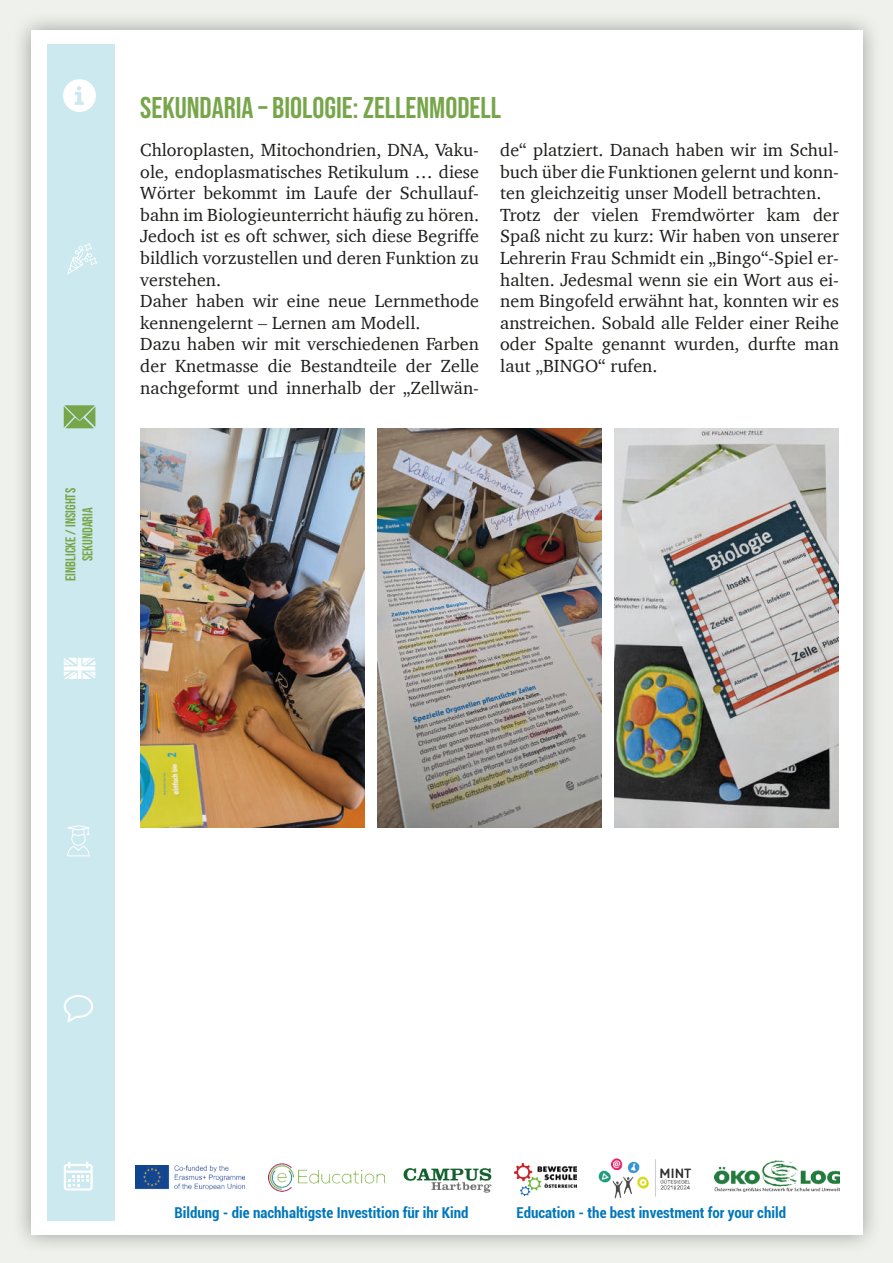
<style>
.page{position:relative;width:893px;height:1263px;background:#eff1ed}
.page>*{position:absolute;margin:0;border:0;box-sizing:border-box;transform-origin:0 0}
.t1{font:30px "Bebas Neue";color:#77a64a}
.t2{font:18px/21.6px "Charter";color:#1d1d1b}
.t3{font:700 condensed 15px "Roboto";color:#0077ba}
.t4{font:14.25px/17.1px "Bebas Neue";color:#77a64a;text-align:center}
</style>
<div class="page">
<div style="left:11px;top:10px;width:871px;height:1244px;background:#1d1d1b;opacity:.4"></div>
<div style="left:31px;top:30px;width:831px;height:1205px;background:#fff"></div>
<div style="left:47px;top:44px;width:68px;height:1177px;background:#cce9ef"></div>
<svg style="left:64px;top:995px;width:29px;height:27px"></svg>
<svg style="left:64px;top:658px;width:32px;height:21px"></svg>
<svg style="left:67px;top:825px;width:23px;height:31px"></svg>
<svg style="left:64px;top:405px;width:31px;height:23px"></svg>
<svg style="left:64px;top:1161px;width:29px;height:29px"></svg>
<svg style="left:63px;top:79px;width:33px;height:33px"></svg>
<img style="left:714px;top:1161px;width:125px;height:31px">
<img style="left:135px;top:1166px;width:109px;height:23px">
<img style="left:403px;top:1168px;width:89px;height:25px">
<img style="left:598px;top:1158px;width:94px;height:41px">
<img style="left:269px;top:1163px;width:116px;height:29px">
<img style="left:515px;top:1163px;width:61px;height:32px">
<svg style="left:67px;top:243px;width:30px;height:31px"></svg>
<img style="left:140px;top:428px;width:225px;height:399px">
<img style="left:377px;top:428px;width:225px;height:399px">
<img style="left:614px;top:428px;width:225px;height:399px">
<p class="t4" style="left:62px;top:581px;width:94px;rotate:-90deg">EINBLICKE / INSIGHTS<br>SEKUNDARIA</p>
<h1 class="t1" style="left:140px;top:91px;width:362px">SEKUNDARIA – BIOLOGIE: ZELLENMODELL</h1>
<p class="t2" style="left:140px;top:139px;width:340px">Chloroplasten, Mitochondrien, DNA, Vaku&shy;ole, endoplasmatisches Retikulum … diese Wörter bekommt im Laufe der Schullauf&shy;bahn im Biologieunterricht häufig zu hören.<br>Jedoch ist es oft schwer, sich diese Begriffe bildlich vorzustellen und deren Funktion zu verstehen.<br>Daher haben wir eine neue Lernmethode kennengelernt – Lernen am Modell.<br>Dazu haben wir mit verschiedenen Farben der Knetmasse die Bestandteile der Zelle nachgeformt und innerhalb der „Zellwän-</p>
<p class="t2" style="left:500px;top:139px;width:340px">de“ platziert. Danach haben wir im Schul&shy;buch über die Funktionen gelernt und konn&shy;ten gleichzeitig unser Modell betrachten.<br>Trotz der vielen Fremdwörter kam der Spaß nicht zu kurz: Wir haben von unserer Lehrerin Frau Schmidt ein „Bingo“-Spiel er&shy;halten. Jedesmal wenn sie ein Wort aus ei&shy;nem Bingofeld erwähnt hat, konnten wir es anstreichen. Sobald alle Felder einer Reihe oder Spalte genannt wurden, durfte man laut „BINGO“ rufen.</p>
<p class="t3" style="left:174px;top:1202px;width:296px">Bildung - die nachhaltigste Investition für ihr Kind</p>
<p class="t3" style="left:517px;top:1202px;width:271px">Education - the best investment for your child</p>
</div>
